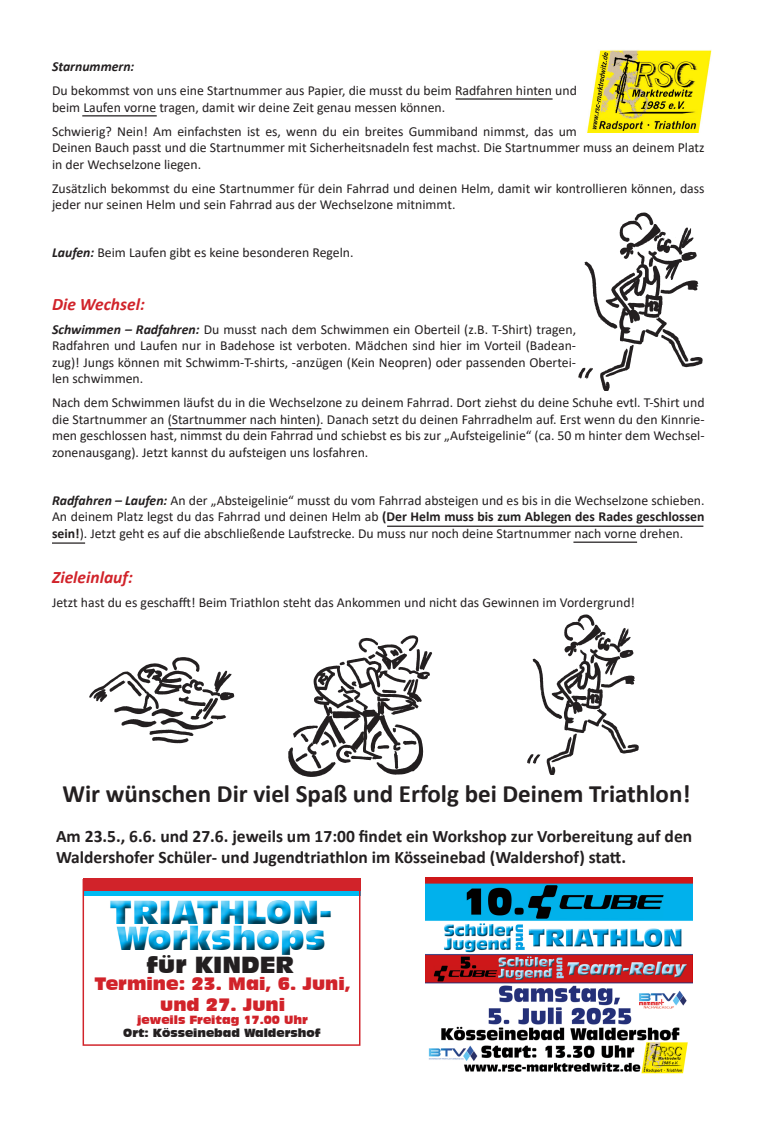
<style>
.page{position:relative;width:759px;height:1131px;background:#fff}
.page>*{position:absolute;margin:0;border:0;box-sizing:border-box;transform-origin:0 0}
.t1{font:31.38px/26.6px "Incised 901 BT Compact";color:#00aeef}
.t2{font:700 25px "Calibri";color:#231f20}
.t3{font:21.75px "Incised 901 BT Compact";color:#231f20}
.t4{font:700 17.5px/21px "Calibri";color:#231f20}
.t5{font:italic 700 17.5px "Calibri";color:#d1232a}
.t6{font:16.75px/20.1px "Incised 901 BT Compact";color:#d1232a;text-align:center}
.t7{font:13.75px/16.5px "Calibri";color:#231f20}
.t8{font:italic 700 13.75px "Calibri";color:#231f20}
.t9{font:11.12px "Incised 901 BT Compact";color:#d1232a}
.t10{font:11px "Incised 901 BT Compact";color:#231f20}
.s1{font-weight:700;font-style:italic}
.s2{font-weight:700}
</style>
<div class="page">
<img style="left:89px;top:657px;width:146px;height:87px">
<img style="left:288px;top:635px;width:145px;height:142px">
<img style="left:527px;top:615px;width:112px;height:160px">
<img style="left:587px;top:50px;width:123px;height:83px">
<img style="left:578px;top:213px;width:125px;height:177px">
<hr style="left:168px;top:428px;width:153px;height:1px;background:#231f20">
<hr style="left:52px;top:542px;width:33px;height:1px;background:#231f20">
<hr style="left:573px;top:541px;width:63px;height:1px;background:#231f20">
<hr style="left:387px;top:525px;width:316px;height:2px;background:#231f20">
<hr style="left:455px;top:98px;width:97px;height:2px;background:#231f20">
<hr style="left:82px;top:115px;width:75px;height:1px;background:#231f20">
<img style="left:425px;top:877px;width:266px;height:197px">
<svg style="left:84px;top:890px;width:274px;height:5px"></svg>
<div style="left:83px;top:878px;width:277px;height:12px;background:#d1232a"></div>
<div style="left:103px;top:893px;width:236px;height:65px;background:#231f20;opacity:.75"></div>
<div style="left:82px;top:878px;width:278px;height:167px;border:1px solid #d1232a"></div>
<p class="t8" style="left:52px;top:57px;width:84px">Starnummern:</p>
<p class="t7" style="left:52px;top:82px;width:526px">Du bekommst von uns eine Startnummer aus Papier, die musst du beim Radfahren hinten und beim Laufen vorne tragen, damit wir deine Zeit genau messen können.</p>
<p class="t7" style="left:52px;top:122px;width:653px">Schwierig? Nein! Am einfachsten ist es, wenn du ein breites Gummiband nimmst, das um<br>Deinen Bauch passt und die Startnummer mit Sicherheitsnadeln fest machst. Die Startnummer muss an deinem Platz in der Wechselzone liegen.</p>
<p class="t7" style="left:52px;top:179px;width:653px">Zusätzlich bekommst du eine Startnummer für dein Fahrrad und deinen Helm, damit wir kontrollieren können, dass jeder nur seinen Helm und sein Fahrrad aus der Wechselzone mitnimmt.</p>
<p class="t7" style="left:52px;top:244px;width:303px"><span class="s1">Laufen:</span> Beim Laufen gibt es keine besonderen Regeln.</p>
<p class="t5" style="left:52px;top:291px;width:94px">Die Wechsel:</p>
<p class="t7" style="left:52px;top:320px;width:525px;text-align:justify"><span class="s1">Schwimmen – Radfahren:</span> Du musst nach dem Schwimmen ein Oberteil (z.B. T-Shirt) tragen, Radfahren und Laufen nur in Badehose ist verboten. Mädchen sind hier im Vorteil (Badean&shy;zug)! Jungs können mit Schwimm-T-shirts, -anzügen (Kein Neopren) oder passenden Obertei&shy;len schwimmen.</p>
<p class="t7" style="left:52px;top:394px;width:653px;text-align:justify">Nach dem Schwimmen läufst du in die Wechselzone zu deinem Fahrrad. Dort ziehst du deine Schuhe evtl. T-Shirt und die Startnummer an (Startnummer nach hinten). Danach setzt du deinen Fahrradhelm auf. Erst wenn du den Kinnrie&shy;men geschlossen hast, nimmst du dein Fahrrad und schiebst es bis zur „Aufsteigelinie“ (ca. 50 m hinter dem Wechsel&shy;zonenausgang). Jetzt kannst du aufsteigen uns losfahren.</p>
<p class="t7" style="left:52px;top:491px;width:653px;text-align:justify"><span class="s1">Radfahren – Laufen:</span> An der „Absteigelinie“ musst du vom Fahrrad absteigen und es bis in die Wechselzone schieben.<br>An deinem Platz legst du das Fahrrad und deinen Helm ab <span class="s2">(Der Helm muss bis zum Ablegen des Rades geschlossen sein!</span>). Jetzt geht es auf die abschließende Laufstrecke. Du muss nur noch deine Startnummer nach vorne drehen.</p>
<p class="t5" style="left:52px;top:564px;width:82px">Zieleinlauf:</p>
<p class="t7" style="left:52px;top:593px;width:584px">Jetzt hast du es geschafft! Beim Triathlon steht das Ankommen und nicht das Gewinnen im Vordergrund!</p>
<h2 class="t2" style="left:62px;top:776px;width:629px">Wir wünschen Dir viel Spaß und Erfolg bei Deinem Triathlon!</h2>
<p class="t4" style="left:56px;top:825px;width:637px">Am 23.5., 6.6. und 27.6. jeweils um 17:00 findet ein Workshop zur Vorbereitung auf den<br>Waldershofer Schüler- und Jugendtriathlon im Kösseinebad (Waldershof) statt.</p>
<h1 class="t1" style="left:109px;top:898px;width:224px">TRIATHLON-<br>Workshops</h1>
<h3 class="t3" style="left:146px;top:951px;width:149px">für KINDER</h3>
<p class="t6" style="left:94px;top:974px;width:258px">Termine: 23. Mai, 6. Juni, und 27. Juni</p>
<p class="t9" style="left:137px;top:1013px;width:172px">jeweils Freitag 17.00 Uhr</p>
<p class="t10" style="left:123px;top:1026px;width:199px">Ort: Kösseinebad Waldershof</p>
</div>
